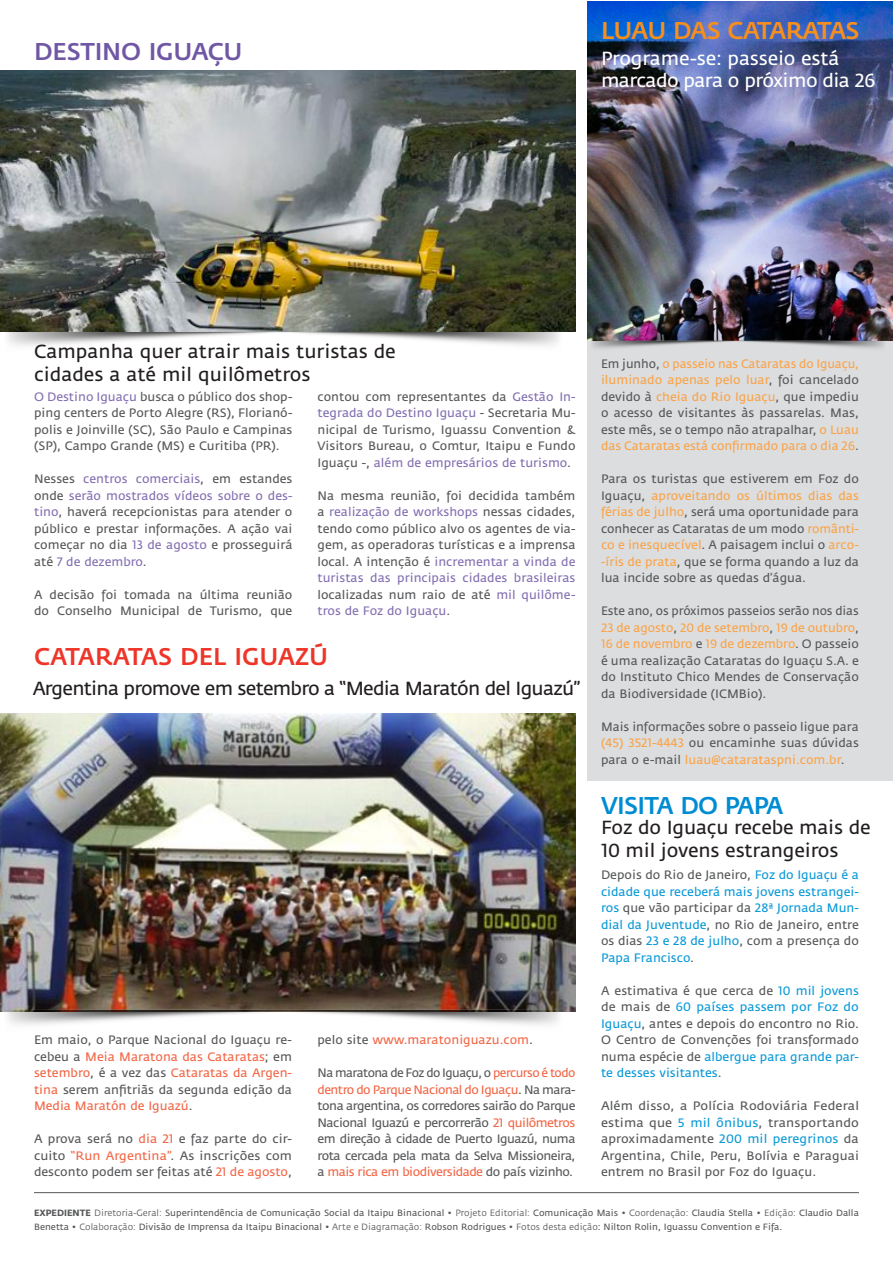
<style>
.page{position:relative;width:893px;height:1263px;background:#fff}
.page>*{position:absolute;margin:0;border:0;box-sizing:border-box;transform-origin:0 0}
.t1{font:500 24px "Fedra Sans";color:#ee3529}
.t2{font:500 24px "Fedra Sans";letter-spacing:-.03em;color:#f68f1e}
.t3{font:500 24px "Fedra Sans";letter-spacing:-.01em;color:#6f57a4}
.t4{font:500 24px "Fedra Sans";letter-spacing:-.03em;color:#008cd2}
.t5{font:18.75px/22.5px "Fedra Sans";letter-spacing:-.01em;color:#231f20}
.t6{font:18.75px "Fedra Sans";letter-spacing:-.04em;color:#231f20}
.t7{font:18.75px/22.5px "Fedra Sans";letter-spacing:-.03em;color:#fff}
.t8{font:12.15px/16.5px "Fedra Sans";color:#57585a;text-align:justify}
.t9{font:12.15px/16.5px "Fedra Sans";letter-spacing:-.005em;color:#f9a449;text-align:justify}
.t10{font:12.15px/16.5px "Fedra Sans";color:#0b9ad8;text-align:justify}
.t11{font:12.15px "Fedra Sans";color:#f26747}
.t12{font:9px/13.5px "Fedra Sans";color:#57585a}
.s1{color:#8470b2}
.s2{color:#f26747}
.s3{color:#57585a}
.s4{color:#f9a449}
.s5{color:#0b9ad8}
.s6{font-weight:700}
.s7{font-style:inherit}
</style>
<div class="page">
<div style="left:588px;top:1px;width:304px;height:779px;background:#dcdddf"></div>
<img style="left:588px;top:1px;width:304px;height:331px">
<hr style="left:34px;top:1192px;width:825px;height:1px;background:#57585a">
<img style="left:0;top:714px;width:575px;height:280px">
<img style="left:7px;top:332px;width:553px;height:14px">
<img style="left:588px;top:332px;width:304px;height:17px">
<img style="left:0;top:994px;width:575px;height:31px">
<img style="left:0;top:70px;width:575px;height:262px">
<h1 class="t3" style="left:34px;top:38px;width:210px">DESTINO IGUAÇU</h1>
<h1 class="t2" style="left:601px;top:17px;width:260px">LUAU DAS CATARATAS</h1>
<h2 class="t7" style="left:601px;top:47px;width:276px">Programe-se: passeio está marcado para o próximo dia 26</h2>
<h2 class="t5" style="left:34px;top:341px;width:363px">Campanha quer atrair mais turistas de cidades a até mil quilômetros</h2>
<p class="t8" style="left:34px;top:388px;width:260px"><span class="s1">O Destino Iguaçu</span> busca o público dos shop&shy;ping centers de Porto Alegre (RS), Florianó&shy;polis e Joinville (SC), São Paulo e Campinas (SP), Campo Grande (MS) e Curitiba (PR).</p>
<p class="t8" style="left:34px;top:471px;width:260px">Nesses <span class="s1">centros comerciais</span>, em estandes onde <span class="s1">serão mostrados vídeos sobre o des&shy;tino</span>, haverá recepcionistas para atender o público e prestar informações. A ação vai começar no dia <span class="s1">13 de agosto</span> e prosseguirá até <span class="s1">7 de dezembro</span>.</p>
<p class="t8" style="left:34px;top:586px;width:260px">A decisão foi tomada na última reunião do Conselho Municipal de Turismo, que</p>
<p class="t8" style="left:317px;top:388px;width:259px">contou com representantes da <span class="s1">Gestão In&shy;tegrada do Destino Iguaçu</span> - Secretaria Mu&shy;nicipal de Turismo, Iguassu Convention &amp; Visitors Bureau, o Comtur, Itaipu e Fundo Iguaçu -, <span class="s1">além de empresários de turismo</span>.</p>
<p class="t8" style="left:317px;top:487px;width:259px">Na mesma reunião, foi decidida também a <span class="s1">realização de workshops</span> nessas cidades, tendo como público alvo os agentes de via&shy;gem, as operadoras turísticas e a imprensa local. A intenção é <span class="s1">incrementar a vinda de turistas das principais cidades brasileiras </span>localizadas num raio de até <span class="s1">mil quilôme&shy;tros de Foz do Iguaçu</span>.</p>
<h1 class="t1" style="left:34px;top:643px;width:296px">CATARATAS DEL IGUAZÚ</h1>
<h2 class="t6" style="left:33px;top:678px;width:549px">Argentina promove em setembro a “Media Maratón del Iguazú”</h2>
<p class="t8" style="left:34px;top:1032px;width:259px">Em maio, o Parque Nacional do Iguaçu re&shy;cebeu a <span class="s2">Meia Maratona das Cataratas</span>; em <span class="s2">setembro</span>, é a vez das <span class="s2">Cataratas da Argen&shy;tina</span> serem anfitriãs da segunda edição da <span class="s2">Media Maratón de Iguazú</span>.</p>
<p class="t8" style="left:34px;top:1131px;width:259px">A prova será no <span class="s2">dia 21</span> e faz parte do cir&shy;cuito <span class="s2">“Run Argentina”</span>. As inscrições com desconto podem ser feitas até <span class="s2">21 de agosto</span>,</p>
<p class="t11" style="left:317px;top:1033px;width:217px"><span class="s3">pelo site</span> www.maratoniguazu.com<span class="s3">.</span></p>
<p class="t8" style="left:317px;top:1065px;width:259px">Na maratona de Foz do Iguaçu, o <span class="s2">percurso é todo dentro do Parque Nacional do Iguaçu</span>. Na mara&shy;tona argentina, os corredores sairão do Parque Nacional Iguazú e percorrerão <span class="s2">21 quilômetros </span>em direção à cidade de Puerto Iguazú, numa rota cercada pela mata da Selva Missioneira, a <span class="s2">mais rica em biodiversidade</span> do país vizinho.</p>
<p class="t9" style="left:601px;top:355px;width:259px"><span class="s3">Em junho,</span> o passeio nas Cataratas do Iguaçu, iluminado apenas pelo luar<span class="s3">, foi cancelado devido à</span> cheia do Rio Iguaçu<span class="s3">, que impediu o acesso de visitantes às passarelas. Mas, este mês, se o tempo não atrapalhar,</span> o Luau das Cataratas está confirmado para o dia 26<span class="s3">.</span></p>
<p class="t8" style="left:601px;top:471px;width:259px">Para os turistas que estiverem em Foz do Iguaçu, <span class="s4">aproveitando os últimos dias das férias de julho</span>, será uma oportunidade para conhecer as Cataratas de um modo <span class="s4">românti&shy;co e inesquecível</span>. A paisagem inclui o <span class="s4">arco--íris de prata</span>, que se forma quando a luz da lua incide sobre as quedas d’água.</p>
<p class="t8" style="left:601px;top:603px;width:259px">Este ano, os próximos passeios serão nos dias <span class="s4">23 de agosto</span>, <span class="s4">20 de setembro</span>, <span class="s4">19 de outubro</span>, <span class="s4">16 de novembro</span> e <span class="s4">19 de dezembro</span>. O passeio é uma realização Cataratas do Iguaçu S.A. e do Instituto Chico Mendes de Conservação da Biodiversidade (ICMBio).</p>
<p class="t8" style="left:601px;top:718px;width:259px">Mais informações sobre o passeio ligue para <span class="s4">(45) 3521-4443</span> ou encaminhe suas dúvidas para o e-mail <span class="s4">luau@catarataspni.com.br</span>.</p>
<h1 class="t4" style="left:601px;top:792px;width:184px">VISITA DO PAPA</h1>
<h2 class="t5" style="left:601px;top:817px;width:271px">Foz do Iguaçu recebe mais de<br>10 mil jovens estrangeiros</h2>
<p class="t10" style="left:601px;top:867px;width:259px"><span class="s3">Depois do Rio de Janeiro,</span> Foz do Iguaçu é a cidade que receberá mais jovens estrangei&shy;ros <span class="s3">que vão participar da</span> 28ª Jornada Mun&shy;dial da Juventude<span class="s3">, no Rio de Janeiro, entre os dias</span> 23 e 28 de julho<span class="s3">, com a presença do </span>Papa Francisco<span class="s3">.</span></p>
<p class="t8" style="left:601px;top:982px;width:259px">A estimativa é que cerca de <span class="s5">10 mil jovens </span>de mais de <span class="s5">60 países passem por Foz do Iguaçu</span>, antes e depois do encontro no Rio.<br>O Centro de Convenções foi transformado numa espécie de <span class="s5">albergue para grande par&shy;te desses visitantes</span>.</p>
<p class="t8" style="left:601px;top:1098px;width:259px">Além disso, a Polícia Rodoviária Federal estima que <span class="s5">5 mil ônibus</span>, transportando aproximadamente <span class="s5">200 mil peregrinos</span> da Argentina, Chile, Peru, Bolívia e Paraguai entrem no Brasil por Foz do Iguaçu.</p>
<p class="t12" style="left:34px;top:1206px;width:826px"><span class="s6">EXPEDIENTE</span> <span class="s7">Diretoria-Geral:</span> Superintendência de Comunicação Social da Itaipu Binacional • <span class="s7">Projeto Editorial:</span> Comunicação Mais • <span class="s7">Coordenação:</span> Claudia Stella • <span class="s7">Edição:</span> Claudio Dalla<br>Benetta • <span class="s7">Colaboração:</span> Divisão de Imprensa da Itaipu Binacional <span class="s7">• Arte e Diagramação:</span> Robson Rodrigues <span class="s7">• Fotos desta edição</span>: Nilton Rolin, Iguassu Convention e Fifa.</p>
</div>
